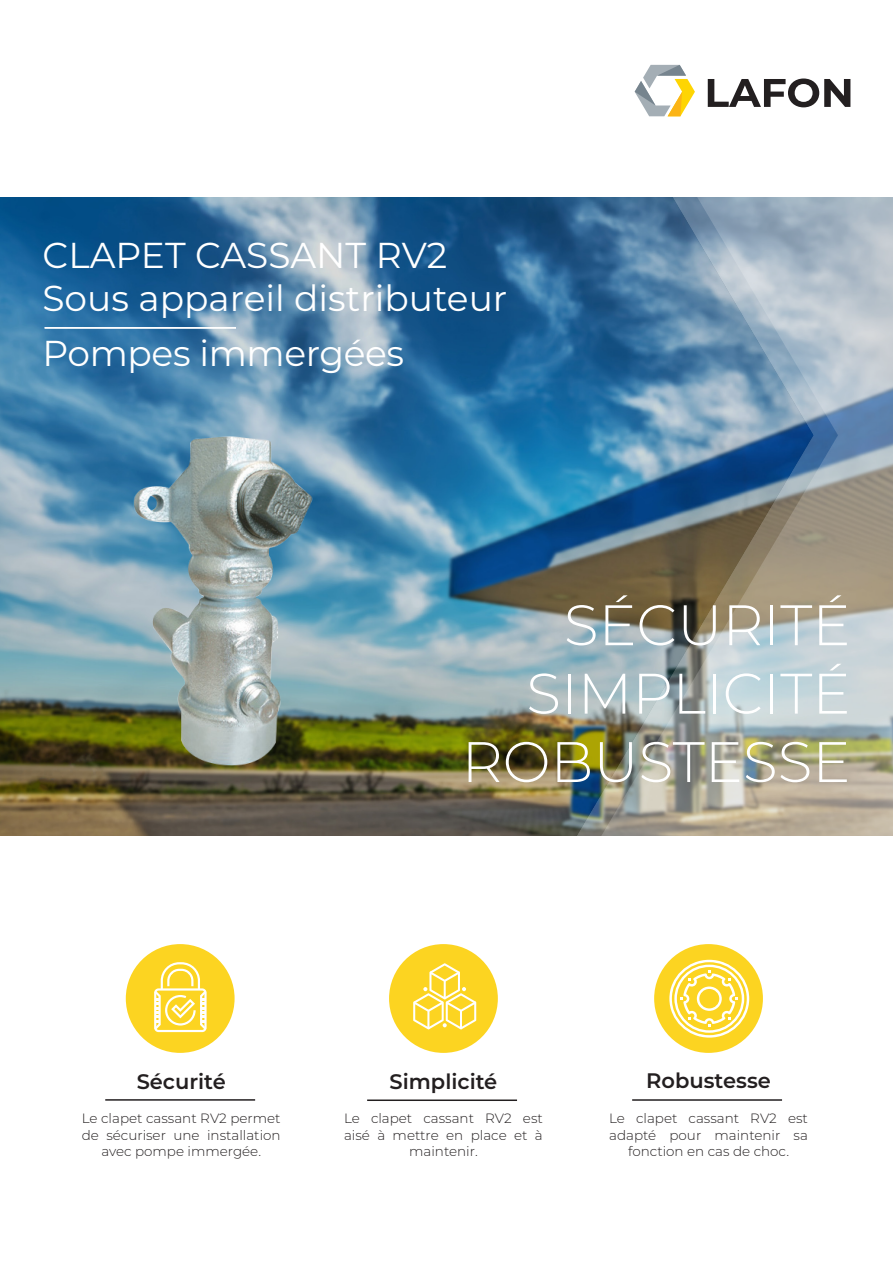
<style>
.page{position:relative;width:893px;height:1263px;background:#fff}
.page>*{position:absolute;margin:0;border:0;box-sizing:border-box;transform-origin:0 0}
.MOTS_CLES_MAJ{font:300 57px "Montserrat";color:#fff}
.t1{font:36px "Montserrat";color:#fff}
.mots_cles_min{font:600 21px "Montserrat";color:#231f20}
.description_mot_cles{font:300 13.5px/16.2px "Montserrat";color:#231f20;text-align:center}
</style>
<div class="page">
<div style="left:654px;top:944px;width:109px;height:109px;background:#fcd421;border-radius:50%"></div>
<svg style="left:669px;top:960px;width:80px;height:77px"></svg>
<div style="left:126px;top:944px;width:109px;height:109px;background:#fcd421;border-radius:50%"></div>
<svg style="left:154px;top:962px;width:53px;height:70px"></svg>
<div style="left:389px;top:944px;width:109px;height:109px;background:#fcd421;border-radius:50%"></div>
<svg style="left:413px;top:963px;width:63px;height:66px"></svg>
<img style="left:0;top:198px;width:577px;height:638px">
<img style="left:577px;top:198px;width:316px;height:638px">
<svg style="left:635px;top:65px;width:60px;height:51px"></svg>
<svg style="left:708px;top:78px;width:142px;height:29px"></svg>
<img style="left:97px;top:425px;width:250px;height:351px">
<hr style="left:105px;top:1099px;width:150px;height:2px;background:#231f20">
<hr style="left:632px;top:1099px;width:150px;height:2px;background:#231f20">
<hr style="left:367px;top:1099px;width:150px;height:2px;background:#231f20">
<hr style="left:45px;top:327px;width:191px;height:2px;background:#fff">
<p class="t1" style="left:43px;top:230px;width:406px">CLAPET CASSANT RV2</p>
<p class="t1" style="left:43px;top:273px;width:466px">Sous appareil distributeur</p>
<p class="t1" style="left:43px;top:329px;width:363px">Pompes immergées</p>
<p class="MOTS_CLES_MAJ" style="left:564px;top:586px;width:288px">SÉCURITÉ</p>
<p class="MOTS_CLES_MAJ" style="left:526px;top:655px;width:326px">SIMPLICITÉ</p>
<p class="MOTS_CLES_MAJ" style="left:462px;top:723px;width:390px">ROBUSTESSE</p>
<p class="mots_cles_min" style="left:137px;top:1066px;width:91px">Sécurité</p>
<p class="mots_cles_min" style="left:390px;top:1066px;width:109px">Simplicité</p>
<p class="mots_cles_min" style="left:646px;top:1066px;width:126px">Robustesse</p>
<p class="description_mot_cles" style="left:82px;top:1110px;width:200px">Le clapet cassant RV2 permet de sécuriser une installation avec pompe immergée.</p>
<p class="description_mot_cles" style="left:344px;top:1110px;width:200px">Le clapet cassant RV2 est aisé à mettre en place et à maintenir.</p>
<p class="description_mot_cles" style="left:609px;top:1110px;width:200px">Le clapet cassant RV2 est adapté pour maintenir sa fonction en cas de choc.</p>
</div>
